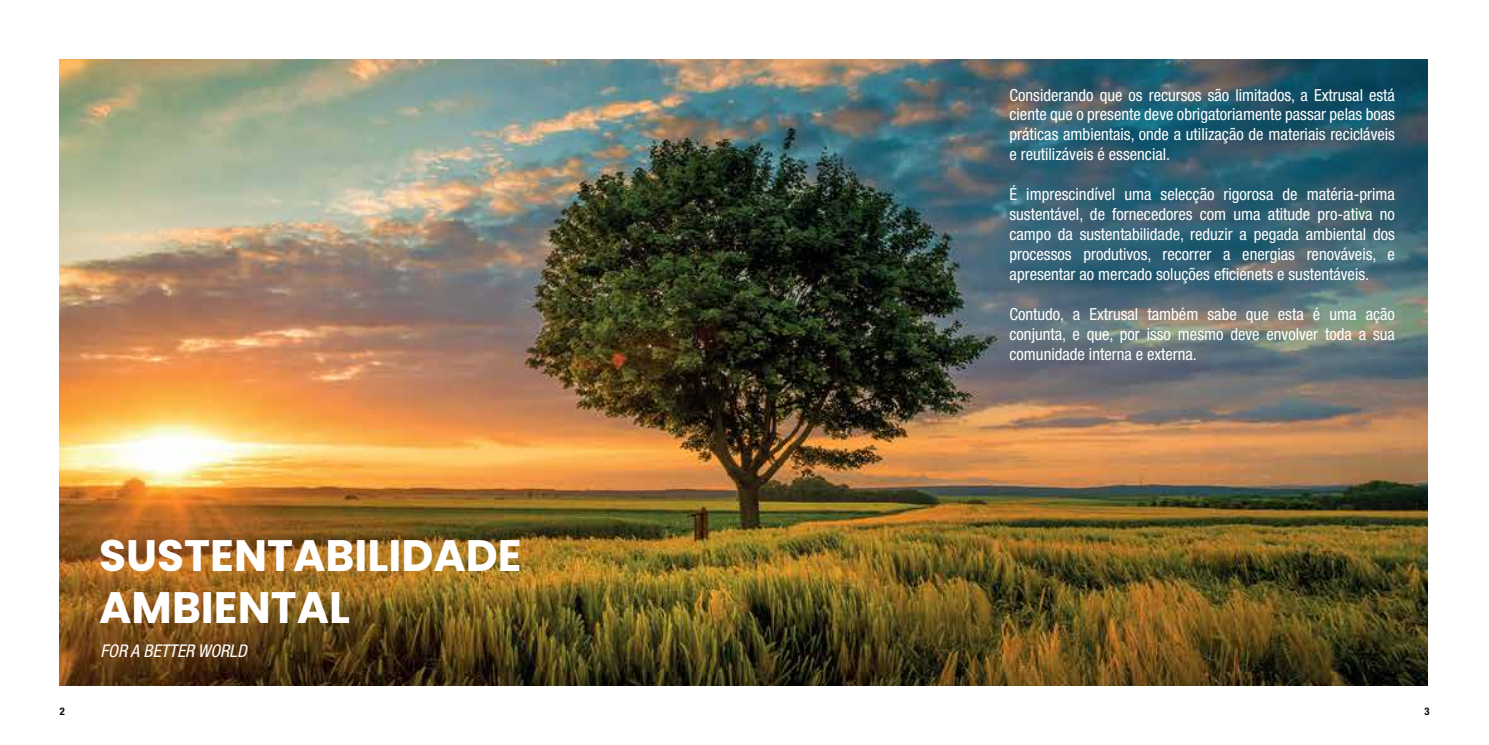
<style>
.page{position:relative;width:1489px;height:745px;background:#fff}
.page>*{position:absolute;margin:0;border:0;box-sizing:border-box;transform-origin:0 0}
.t1{font:700 43.93px/52.5px "Poppins";color:#fff}
.t2{font:italic condensed 17.5px "Helvetica Neue";color:#fff}
.t3{font:condensed 16.62px/19.9px "Helvetica Neue";color:#fff;text-align:justify}
.t4{font:700 condensed 10.5px "Helvetica Neue";color:#000}
</style>
<div class="page">
<img style="left:60px;top:60px;width:1367px;height:624px">
<p class="t4" style="left:60px;top:704px;width:7px">2</p>
<h1 class="t1" style="left:99px;top:529px;width:424px">SUSTENTABILIDADE<br>AMBIENTAL</h1>
<p class="t2" style="left:100px;top:640px;width:148px">FOR A BETTER WORLD</p>
<p class="t3" style="left:1009px;top:84px;width:387px">Considerando que os recursos são limitados, a Extrusal está ciente que o presente deve obrigatoriamente passar pelas boas práticas ambientais, onde a utilização de materiais recicláveis e reutilizáveis é essencial.</p>
<p class="t3" style="left:1009px;top:184px;width:387px">É imprescindível uma selecção rigorosa de matéria-prima sustentável, de fornecedores com uma atitude pro-ativa no campo da sustentabilidade, reduzir a pegada ambiental dos processos produtivos, recorrer a energias renováveis, e apresentar ao mercado soluções eficienets e sustentáveis.</p>
<p class="t3" style="left:1009px;top:304px;width:387px">Contudo, a Extrusal também sabe que esta é uma ação conjunta, e que, por isso mesmo deve envolver toda a sua comunidade interna e externa.</p>
<p class="t4" style="left:1424px;top:704px;width:7px">3</p>
</div>
